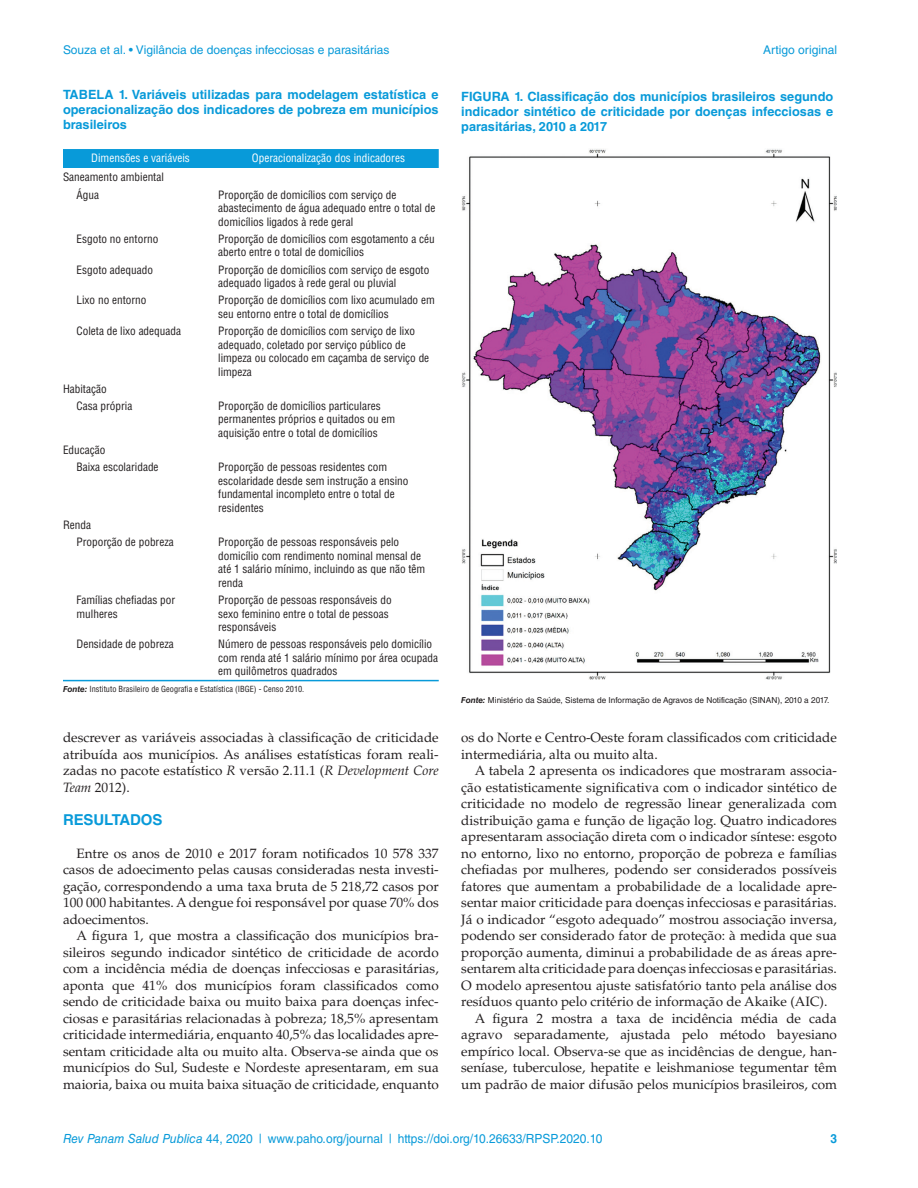
<style>
.page{position:relative;width:918px;height:1188px;background:#fff}
.page>*{position:absolute;margin:0;border:0;box-sizing:border-box;transform-origin:0 0}
.t1{font:700 15px "Helvetica LT Std";letter-spacing:-.01em;color:#089ad9}
.t2{font:13.5px/16.5px "Palatino LT Std";color:#231f20;text-align:justify}
.t3{font:700 12.75px/15px "Helvetica LT Std";color:#089ad9;text-align:justify}
.t4{font:12.6px "Helvetica LT Std";color:#089ad9;scale:.95 1}
.t5{font:700 12.6px "Helvetica LT Std";color:#089ad9;scale:.95 1}
.t6{font:12px "Helvetica LT Std";color:#089ad9}
.t7{font:condensed 11.25px/13.5px "Helvetica LT Std";color:#231f20}
.t8{font:condensed 11.25px "Helvetica LT Std";color:#fff}
.t9{font:8.25px "Helvetica LT Std";color:#231f20}
.t10{font:condensed 8.25px "Helvetica LT Std";color:#231f20}
.s1{font-weight:700;font-style:italic;font-stretch:normal}
.s2{font-style:italic}
.s3{font-weight:700;font-style:italic}
</style>
<div class="page">
<div style="left:63px;top:149px;width:376px;height:19px;background:#089ad9"></div>
<hr style="left:63px;top:680px;width:155px;height:1px;background:#089ad9">
<hr style="left:218px;top:680px;width:221px;height:1px;background:#089ad9">
<img style="left:462px;top:149px;width:374px;height:530px">
<p class="t6" style="left:63px;top:43px;width:328px">Souza et al. • Vigilância de doenças infecciosas e parasitárias</p>
<p class="t6" style="left:763px;top:43px;width:75px">Artigo original</p>
<p class="t3" style="left:63px;top:87px;width:377px">TABELA 1. Variáveis utilizadas para modelagem estatística e operacionalização dos indicadores de pobreza em municípios brasileiros</p>
<p class="t8" style="left:91px;top:151px;width:100px">Dimensões e variáveis</p>
<p class="t8" style="left:252px;top:151px;width:155px">Operacionalização dos indicadores</p>
<p class="t7" style="left:77px;top:169px;width:89px;line-height:17.2px;text-indent:-14px">Saneamento ambiental<br>Água</p>
<p class="t7" style="left:218px;top:188px;width:219px">Proporção de domicílios com serviço de abastecimento de água adequado entre o total de domicílios ligados à rede geral</p>
<p class="t7" style="left:77px;top:232px;width:83px">Esgoto no entorno</p>
<p class="t7" style="left:218px;top:232px;width:218px">Proporção de domicílios com esgotamento a céu aberto entre o total de domicílios</p>
<p class="t7" style="left:77px;top:263px;width:78px">Esgoto adequado</p>
<p class="t7" style="left:218px;top:263px;width:213px">Proporção de domicílios com serviço de esgoto adequado ligados à rede geral ou pluvial</p>
<p class="t7" style="left:77px;top:293px;width:71px">Lixo no entorno</p>
<p class="t7" style="left:218px;top:293px;width:218px">Proporção de domicílios com lixo acumulado em seu entorno entre o total de domicílios</p>
<p class="t7" style="left:77px;top:324px;width:106px">Coleta de lixo adequada</p>
<p class="t7" style="left:218px;top:324px;width:213px">Proporção de domicílios com serviço de lixo adequado, coletado por serviço público de limpeza ou colocado em caçamba de serviço de limpeza</p>
<p class="t7" style="left:77px;top:380px;width:57px;line-height:17.2px;text-indent:-14px">Habitação<br>Casa própria</p>
<p class="t7" style="left:218px;top:399px;width:179px">Proporção de domicílios particulares permanentes próprios e quitados ou em aquisição entre o total de domicílios</p>
<p class="t7" style="left:77px;top:441px;width:84px;line-height:17.2px;text-indent:-14px">Educação<br>Baixa escolaridade</p>
<p class="t7" style="left:77px;top:516px;width:99px;line-height:17.2px;text-indent:-14px">Renda<br>Proporção de pobreza</p>
<p class="t7" style="left:218px;top:460px;width:192px">Proporção de pessoas residentes com escolaridade desde sem instrução a ensino fundamental incompleto entre o total de residentes</p>
<p class="t7" style="left:218px;top:535px;width:209px">Proporção de pessoas responsáveis pelo domicílio com rendimento nominal mensal de até 1 salário mínimo, incluindo as que não têm renda</p>
<p class="t7" style="left:77px;top:593px;width:100px">Famílias chefiadas por mulheres</p>
<p class="t7" style="left:218px;top:593px;width:175px">Proporção de pessoas responsáveis do sexo feminino entre o total de pessoas responsáveis</p>
<p class="t7" style="left:77px;top:637px;width:99px">Densidade de pobreza</p>
<p class="t7" style="left:218px;top:637px;width:221px">Número de pessoas responsáveis pelo domicílio com renda até 1 salário mínimo por área ocupada em quilômetros quadrados</p>
<p class="t10" style="left:63px;top:684px;width:243px"><span class="s1">Fonte:</span> Instituto Brasileiro de Geografia e Estatística (IBGE) - Censo 2010.</p>
<p class="t2" style="left:63px;top:730px;width:377px">descrever as variáveis associadas à classificação de criticidade atribuída aos municípios. As análises estatísticas foram reali&shy;zadas no pacote estatístico <span class="s2">R</span> versão 2.11.1 (<span class="s2">R Development Core Team</span> 2012).</p>
<p class="t1" style="left:63px;top:810px;width:101px">RESULTADOS</p>
<p class="t2" style="left:63px;top:845px;width:377px;text-indent:14px">Entre os anos de 2010 e 2017 foram notificados 10 578 337 casos de adoecimento pelas causas consideradas nesta investi&shy;gação, correspondendo a uma taxa bruta de 5 218,72 casos por 100 000 habitantes. A dengue foi responsável por quase 70% dos adoecimentos.</p>
<p class="t2" style="left:63px;top:928px;width:377px;text-indent:14px">A figura 1, que mostra a classificação dos municípios bra&shy;sileiros segundo indicador sintético de criticidade de acordo com a incidência média de doenças infecciosas e parasitárias, aponta que 41% dos municípios foram classificados como sendo de criticidade baixa ou muito baixa para doenças infec&shy;ciosas e parasitárias relacionadas à pobreza; 18,5% apresentam criticidade intermediária, enquanto 40,5% das localidades apre&shy;sentam criticidade alta ou muito alta. Observa-se ainda que os municípios do Sul, Sudeste e Nordeste apresentaram, em sua maioria, baixa ou muita baixa situação de criticidade, enquanto</p>
<p class="t3" style="left:461px;top:89px;width:374px">FIGURA 1. Classificação dos municípios brasileiros segundo indicador sintético de criticidade por doenças infecciosas e parasitárias, 2010 a 2017</p>
<p class="t9" style="left:461px;top:695px;width:370px"><span class="s3">Fonte:</span> Ministério da Saúde, Sistema de Informação de Agravos de Notificação (SINAN), 2010 a 2017.</p>
<p class="t2" style="left:461px;top:730px;width:377px">os do Norte e Centro-Oeste foram classificados com criticidade intermediária, alta ou muito alta.</p>
<p class="t2" style="left:475px;top:763px;width:364px">A tabela 2 apresenta os indicadores que mostraram associa-</p>
<p class="t2" style="left:461px;top:779px;width:377px">ção estatisticamente significativa com o indicador sintético de</p>
<p class="t2" style="left:461px;top:796px;width:377px">criticidade no modelo de regressão linear generalizada com</p>
<p class="t2" style="left:461px;top:812px;width:377px">distribuição gama e função de ligação log. Quatro indicadores</p>
<p class="t2" style="left:461px;top:829px;width:377px">apresentaram associação direta com o indicador síntese: esgoto</p>
<p class="t2" style="left:461px;top:845px;width:377px">no entorno, lixo no entorno, proporção de pobreza e famílias</p>
<p class="t2" style="left:461px;top:862px;width:377px">chefiadas por mulheres, podendo ser considerados possíveis</p>
<p class="t2" style="left:461px;top:878px;width:377px">fatores que aumentam a probabilidade de a localidade apre-</p>
<p class="t2" style="left:461px;top:895px;width:377px">sentar maior criticidade para doenças infecciosas e parasitárias.</p>
<p class="t2" style="left:461px;top:911px;width:377px">Já o indicador “esgoto adequado” mostrou associação inversa,</p>
<p class="t2" style="left:461px;top:928px;width:377px">podendo ser considerado fator de proteção: à medida que sua</p>
<p class="t2" style="left:461px;top:944px;width:377px">proporção aumenta, diminui a probabilidade de as áreas apre-</p>
<p class="t2" style="left:461px;top:961px;width:377px">sentarem alta criticidade para doenças infecciosas e parasitárias.</p>
<p class="t2" style="left:461px;top:977px;width:377px">O modelo apresentou ajuste satisfatório tanto pela análise dos</p>
<p class="t2" style="left:461px;top:994px;width:368px">resíduos quanto pelo critério de informação de Akaike (AIC).</p>
<p class="t2" style="left:475px;top:1010px;width:364px">A figura 2 mostra a taxa de incidência média de cada</p>
<p class="t2" style="left:461px;top:1027px;width:377px">agravo separadamente, ajustada pelo método bayesiano</p>
<p class="t2" style="left:461px;top:1043px;width:377px">empírico local. Observa-se que as incidências de dengue, han-</p>
<p class="t2" style="left:461px;top:1060px;width:377px">seníase, tuberculose, hepatite e leishmaniose tegumentar têm</p>
<p class="t2" style="left:461px;top:1076px;width:377px">um padrão de maior difusão pelos municípios brasileiros, com</p>
<p class="t4" style="left:63px;top:1131px;width:569px"><span class="s2">Rev Panam Salud Publica</span> 44, 2020 | www.paho.org/journal | https://doi.org/10.26633/RPSP.2020.10</p>
<p class="t5" style="left:830px;top:1131px;width:9px">3</p>
</div>
